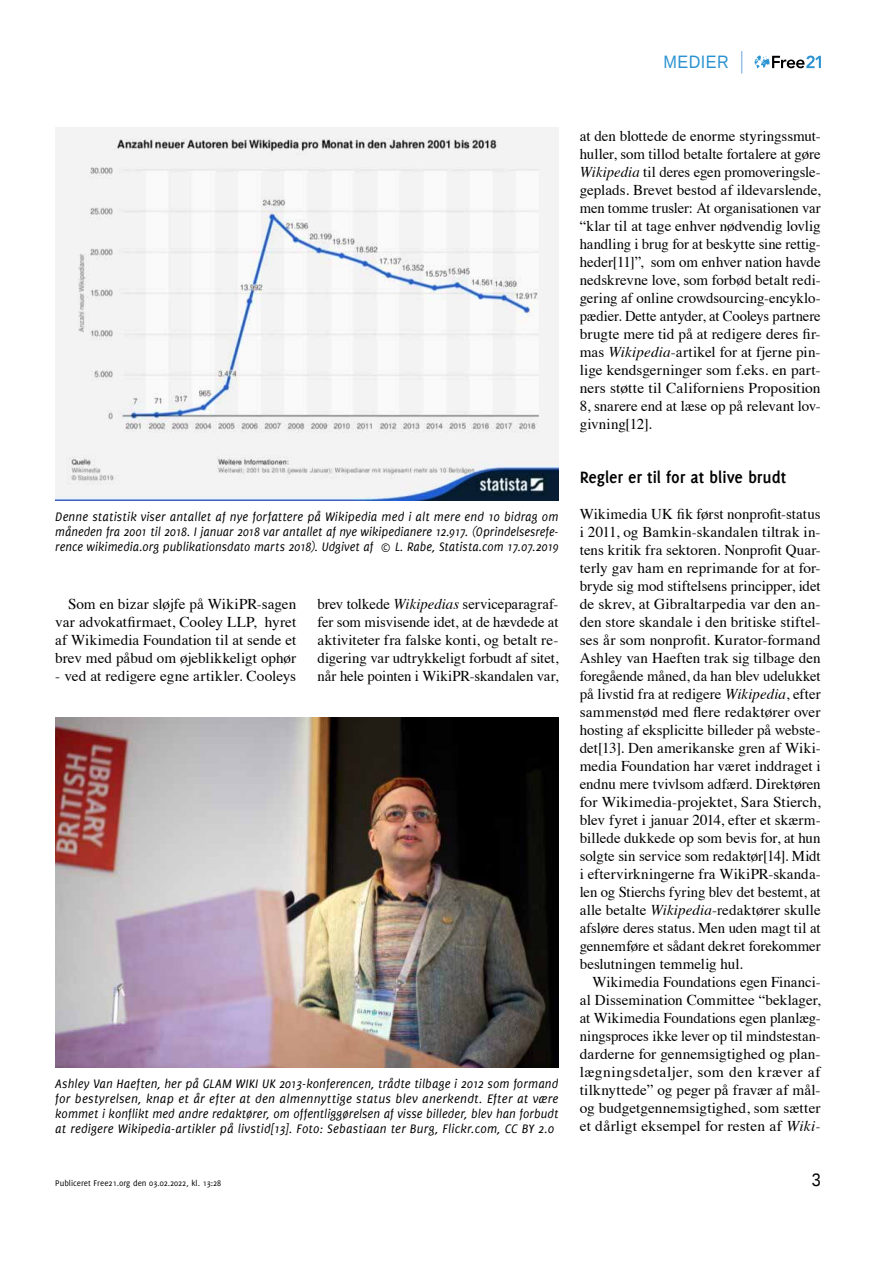
<style>
.page{position:relative;width:893px;height:1263px;background:#fff}
.page>*{position:absolute;margin:0;border:0;box-sizing:border-box;transform-origin:0 0}
.t1{font:700 18px "Delicious";letter-spacing:-.005em;color:#000}
.t2{font:18px "Liberation Sans";letter-spacing:.03em;color:#2b93d1;scale:.9 1}
.t3{font:18px "Liberation Sans";color:#000;scale:.9 1}
.t4{font:15px/18px "Times";color:#000;text-align:justify}
.t5{font:italic 13.5px/15px "Delicious";letter-spacing:.01em;color:#000;text-align:justify}
.t6{font:9px "Delicious";color:#000}
.s1{font-style:italic}
</style>
<div class="page">
<svg style="left:755px;top:55px;width:66px;height:13px"></svg>
<svg style="left:741px;top:51px;width:1px;height:23px"></svg>
<img style="left:55px;top:127px;width:503px;height:374px">
<img style="left:55px;top:717px;width:503px;height:350px">
<p class="t2" style="left:663px;top:52px;width:74px">MEDIER</p>
<p class="t5" style="left:55px;top:509px;width:505px">Denne statistik viser antallet af nye forfattere på Wikipedia med i alt mere end 10 bidrag om måneden fra 2001 til 2018. I januar 2018 var antallet af nye wikipedianere 12.917. (Oprindelsesrefe&shy;rence wikimedia.org publikationsdato marts 2018). Udgivet af © L. Rabe, Statista.com 17.07.2019</p>
<p class="t4" style="left:55px;top:594px;width:242px;text-indent:13px">Som en bizar sløjfe på WikiPR-sagen var advokatfirmaet, Cooley LLP, hyret af Wikimedia Foundation til at sende et brev med påbud om øjeblikkeligt ophør</p>
<p class="t4" style="left:55px;top:666px;width:242px">- ved at redigere egne artikler. Cooleys</p>
<p class="t4" style="left:317px;top:594px;width:242px">brev tolkede <span class="s1">Wikipedias</span> serviceparagraf&shy;fer som misvisende idet, at de hævdede at aktiviteter fra falske konti, og betalt re&shy;digering var udtrykkeligt forbudt af sitet, når hele pointen i WikiPR-skandalen var,</p>
<p class="t5" style="left:55px;top:1076px;width:505px">Ashley Van Haeften, her på GLAM WIKI UK 2013-konferencen, trådte tilbage i 2012 som formand for bestyrelsen, knap et år efter at den almennyttige status blev anerkendt. Efter at være kommet i konflikt med andre redaktører, om offentliggørelsen af visse billeder, blev han forbudt at redigere Wikipedia-artikler på livstid[13]. Foto: Sebastiaan ter Burg, Flickr.com, CC BY 2.0</p>
<p class="t4" style="left:580px;top:126px;width:242px">at den blottede de enorme styringssmut&shy;huller, som tillod betalte fortalere at gøre <span class="s1">Wikipedia</span> til deres egen promoveringsle&shy;geplads. Brevet bestod af ildevarslende, men tomme trusler: At organisationen var “klar til at tage enhver nødvendig lovlig handling i brug for at beskytte sine rettig&shy;heder[11]”, som om enhver nation havde nedskrevne love, som forbød betalt redi&shy;gering af online crowdsourcing-encyklo&shy;pædier. Dette antyder, at Cooleys partnere brugte mere tid på at redigere deres fir&shy;mas <span class="s1">Wikipedia</span>-artikel for at fjerne pin&shy;lige kendsgerninger som f.eks. en part&shy;ners støtte til Californiens Proposition 8, snarere end at læse op på relevant lov&shy;givning[12].</p>
<p class="t1" style="left:580px;top:467px;width:208px">Regler er til for at blive brudt</p>
<p class="t4" style="left:580px;top:504px;width:242px">Wikimedia UK fik først nonprofit-status i 2011, og Bamkin-skandalen tiltrak in&shy;tens kritik fra sektoren. Nonprofit Quar&shy;terly gav ham en reprimande for at for&shy;bryde sig mod stiftelsens principper, idet de skrev, at Gibraltarpedia var den an&shy;den store skandale i den britiske stiftel&shy;ses år som nonprofit. Kurator-formand Ashley van Haeften trak sig tilbage den foregående måned, da han blev udelukket på livstid fra at redigere <span class="s1">Wikipedia</span>, efter sammenstød med flere redaktører over hosting af eksplicitte billeder på webste&shy;det[13]. Den amerikanske gren af Wiki&shy;media Foundation har været inddraget i endnu mere tvivlsom adfærd. Direktøren for Wikimedia-projektet, Sara Stierch, blev fyret i januar 2014, efter et skærm&shy;billede dukkede op som bevis for, at hun solgte sin service som redaktør[14]. Midt i eftervirkningerne fra WikiPR-skanda&shy;len og Stierchs fyring blev det bestemt, at alle betalte <span class="s1">Wikipedia</span>-redaktører skulle afsløre deres status. Men uden magt til at gennemføre et sådant dekret forekommer beslutningen temmelig hul.</p>
<p class="t4" style="left:580px;top:972px;width:242px;text-indent:13px">Wikimedia Foundations egen Financi&shy;al Dissemination Committee “beklager, at Wikimedia Foundations egen planlæg&shy;ningsproces ikke lever op til mindstestan&shy;darderne for gennemsigtighed og plan&shy;lægningsdetaljer, som den kræver af tilknyttede” og peger på fravær af mål&shy;og budgetgennemsigtighed, som sætter et dårligt eksempel for resten af <span class="s1">Wiki-</span></p>
<p class="t6" style="left:55px;top:1177px;width:168px">Publiceret Free21.org den 03.02.2022, kl. 13:28</p>
<p class="t3" style="left:812px;top:1169px;width:12px">3</p>
</div>
